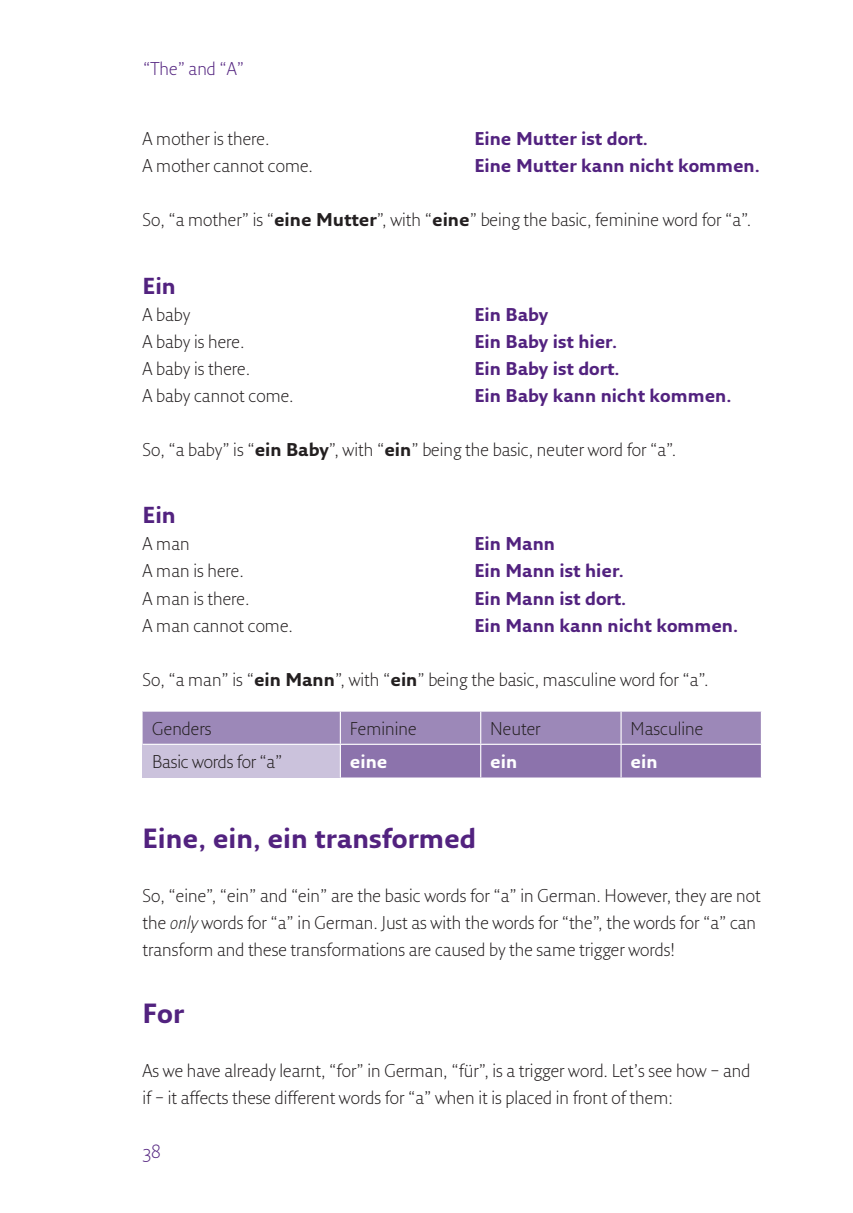
<style>
.page{position:relative;width:853px;height:1213px;background:#fff}
.page>*{position:absolute;margin:0;border:0;box-sizing:border-box;transform-origin:0 0}
.t1{font:700 27px "Fresco Sans";color:#52227f}
.t2{font:700 22.5px "Fresco Sans";color:#52227f}
.t3{font:300 18px/27px "Fresco Sans";color:#231f20}
.t4{font:700 18px "Fresco Sans";color:#52227f}
.t5{font:300 18px "Fresco Sans";color:#52227f}
.t6{font:700 18px "Fresco Sans";color:#fff}
.s1{font-weight:700}
.s2{font-style:italic}
</style>
<div class="page">
<svg style="left:143px;top:711px;width:618px;height:66px;background:#a08dbb"></svg>
<hr style="left:143px;top:743px;width:619px;height:1px;background:#fff">
<hr style="left:340px;top:711px;width:1px;height:32px;background:#fff">
<hr style="left:480px;top:711px;width:1px;height:32px;background:#fff">
<hr style="left:620px;top:711px;width:1px;height:32px;background:#fff">
<hr style="left:340px;top:744px;width:1px;height:33px;background:#fff">
<hr style="left:480px;top:744px;width:1px;height:33px;background:#fff">
<hr style="left:620px;top:744px;width:1px;height:33px;background:#fff">
<p class="t5" style="left:143px;top:61px;width:103px">“The” and “A”</p>
<p class="t3" style="left:143px;top:127px;width:129px">A mother is there.</p>
<p class="t4" style="left:474px;top:132px;width:175px">Eine Mutter ist dort.</p>
<p class="t3" style="left:143px;top:154px;width:172px">A mother cannot come.</p>
<p class="t4" style="left:474px;top:159px;width:287px">Eine Mutter kann nicht kommen.</p>
<p class="t3" style="left:143px;top:208px;width:610px">So, “a mother” is “<span class="s1">eine Mutter</span>”, with “<span class="s1">eine</span>” being the basic, feminine word for “a”.</p>
<p class="t2" style="left:143px;top:277px;width:35px">Ein</p>
<p class="t3" style="left:143px;top:302px;width:49px">A baby</p>
<p class="t4" style="left:474px;top:307px;width:75px">Ein Baby</p>
<p class="t3" style="left:143px;top:329px;width:104px">A baby is here.</p>
<p class="t4" style="left:474px;top:334px;width:144px">Ein Baby ist hier.</p>
<p class="t3" style="left:143px;top:356px;width:109px">A baby is there.</p>
<p class="t4" style="left:474px;top:361px;width:147px">Ein Baby ist dort.</p>
<p class="t3" style="left:143px;top:383px;width:153px">A baby cannot come.</p>
<p class="t4" style="left:474px;top:388px;width:259px">Ein Baby kann nicht kommen.</p>
<p class="t3" style="left:143px;top:437px;width:535px">So, “a baby” is “<span class="s1">ein Baby</span>”, with “<span class="s1">ein</span>” being the basic, neuter word for “a”.</p>
<p class="t2" style="left:143px;top:506px;width:35px">Ein</p>
<p class="t3" style="left:143px;top:532px;width:49px">A man</p>
<p class="t4" style="left:474px;top:537px;width:82px">Ein Mann</p>
<p class="t3" style="left:143px;top:559px;width:103px">A man is here.</p>
<p class="t4" style="left:474px;top:564px;width:151px">Ein Mann ist hier.</p>
<p class="t3" style="left:143px;top:586px;width:108px">A man is there.</p>
<p class="t4" style="left:474px;top:591px;width:153px">Ein Mann ist dort.</p>
<p class="t3" style="left:143px;top:613px;width:152px">A man cannot come.</p>
<p class="t4" style="left:474px;top:618px;width:265px">Ein Mann kann nicht kommen.</p>
<p class="t3" style="left:143px;top:667px;width:567px">So, “a man” is “<span class="s1">ein Mann</span>”, with “<span class="s1">ein</span>” being the basic, masculine word for “a”.</p>
<p class="t3" style="left:152px;top:716px;width:61px">Genders</p>
<p class="t3" style="left:350px;top:716px;width:68px">Feminine</p>
<p class="t3" style="left:490px;top:716px;width:52px">Neuter</p>
<p class="t3" style="left:630px;top:716px;width:74px">Masculine</p>
<p class="t3" style="left:152px;top:749px;width:132px">Basic words for “a”</p>
<p class="t6" style="left:350px;top:754px;width:39px">eine</p>
<p class="t6" style="left:490px;top:754px;width:28px">ein</p>
<p class="t6" style="left:630px;top:754px;width:28px">ein</p>
<h1 class="t1" style="left:143px;top:827px;width:335px">Eine, ein, ein transformed</h1>
<p class="t3" style="left:143px;top:883px;width:620px">So, “eine”, “ein” and “ein” are the basic words for “a” in German. However, they are not the <span class="s2">only</span> words for “a” in German. Just as with the words for “the”, the words for “a” can transform and these transformations are caused by the same trigger words!</p>
<h1 class="t1" style="left:143px;top:1002px;width:43px">For</h1>
<p class="t3" style="left:143px;top:1058px;width:609px">As we have already learnt, “for” in German, “für”, is a trigger word. Let’s see how – and if – it affects these different words for “a” when it is placed in front of them:</p>
<p class="t5" style="left:143px;top:1144px;width:19px">38</p>
</div>
